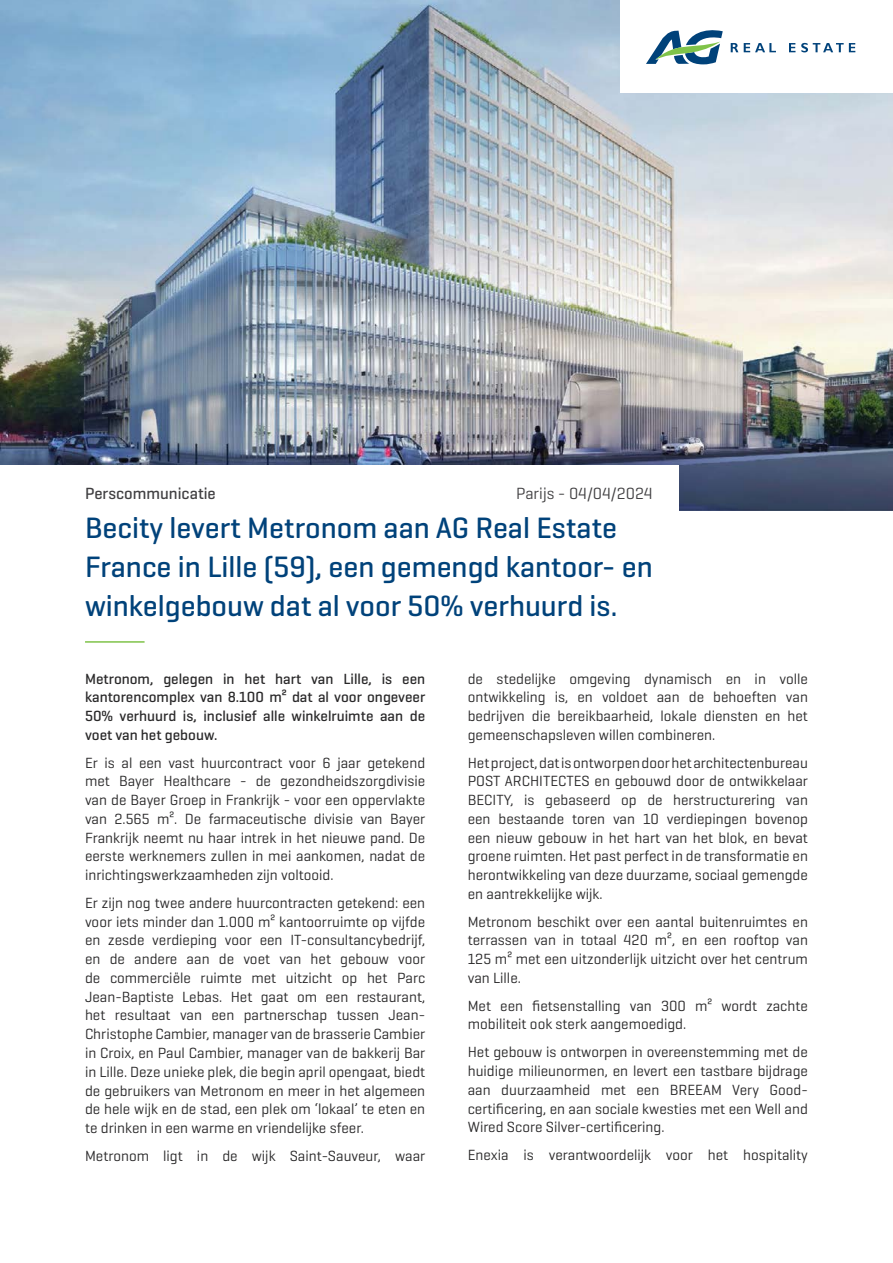
<style>
.page{position:relative;width:893px;height:1263px;background:#fff}
.page>*{position:absolute;margin:0;border:0;box-sizing:border-box;transform-origin:0 0}
.t1{font:500 30px/39px "AG Geogrotesque";color:#00427a}
.t2{font:16.5px "AG Geogrotesque";color:#414042}
.t3{font:500 16.5px "AG Geogrotesque";color:#414042}
.t4{font:15px/18.8px "AG Geogrotesque";color:#292829;text-align:justify}
.t5{font:500 15px/18.8px "AG Geogrotesque";color:#292829;text-align:justify}
</style>
<div class="page">
<img style="left:0;top:0;width:893px;height:510px">
<div style="left:621px;top:0;width:272px;height:92px;background:#fff"></div>
<svg style="left:646px;top:30px;width:77px;height:34px"></svg>
<svg style="left:731px;top:43px;width:7px;height:9px"></svg>
<svg style="left:789px;top:43px;width:6px;height:9px"></svg>
<svg style="left:744px;top:43px;width:32px;height:9px"></svg>
<svg style="left:801px;top:43px;width:54px;height:9px"></svg>
<div style="left:0;top:465px;width:678px;height:199px;background:#fff"></div>
<hr style="left:85px;top:641px;width:60px;height:2px;background:#7fc349">
<p class="t3" style="left:85px;top:483px;width:132px">Perscommunicatie</p>
<p class="t2" style="left:516px;top:483px;width:138px">Parijs - 04/04/2024</p>
<h1 class="t1" style="left:85px;top:507px;width:569px">Becity levert Metronom aan AG Real Estate<br>France in Lille (59), een gemengd kantoor- en winkelgebouw dat al voor 50% verhuurd is.</h1>
<p class="t5" style="left:85px;top:669px;width:342px">Metronom, gelegen in het hart van Lille, is een kantorencomplex van 8.100 m² dat al voor ongeveer 50% verhuurd is, inclusief alle winkelruimte aan de voet van het gebouw.</p>
<p class="t4" style="left:85px;top:753px;width:342px">Er is al een vast huurcontract voor 6 jaar getekend met Bayer Healthcare - de gezondheidszorgdivisie van de Bayer Groep in Frankrijk - voor een oppervlakte van 2.565 m². De farmaceutische divisie van Bayer Frankrijk neemt nu haar intrek in het nieuwe pand. De eerste werknemers zullen in mei aankomen, nadat de inrichtingswerkzaamheden zijn voltooid.</p>
<p class="t4" style="left:85px;top:893px;width:342px">Er zijn nog twee andere huurcontracten getekend: een voor iets minder dan 1.000 m² kantoorruimte op vijfde en zesde verdieping voor een IT-consultancybedrijf, en de andere aan de voet van het gebouw voor de commerciële ruimte met uitzicht op het Parc Jean-Baptiste Lebas. Het gaat om een restaurant, het resultaat van een partnerschap tussen Jean-Christophe Cambier, manager van de brasserie Cambier in Croix, en Paul Cambier, manager van de bakkerij Bar in Lille. Deze unieke plek, die begin april opengaat, biedt de gebruikers van Metronom en meer in het algemeen de hele wijk en de stad, een plek om ‘lokaal’ te eten en te drinken in een warme en vriendelijke sfeer.</p>
<p class="t4" style="left:85px;top:1146px;width:342px">Metronom ligt in de wijk Saint-Sauveur, waar</p>
<p class="t4" style="left:468px;top:669px;width:342px">de stedelijke omgeving dynamisch en in volle ontwikkeling is, en voldoet aan de behoeften van bedrijven die bereikbaarheid, lokale diensten en het gemeenschapsleven willen combineren.</p>
<p class="t4" style="left:468px;top:753px;width:342px">Het project, dat is ontworpen door het architectenbureau POST ARCHITECTES en gebouwd door de ontwikkelaar BECITY, is gebaseerd op de herstructurering van een bestaande toren van 10 verdiepingen bovenop een nieuw gebouw in het hart van het blok, en bevat groene ruimten. Het past perfect in de transformatie en herontwikkeling van deze duurzame, sociaal gemengde en aantrekkelijke wijk.</p>
<p class="t4" style="left:468px;top:912px;width:342px">Metronom beschikt over een aantal buitenruimtes en terrassen van in totaal 420 m², en een rooftop van 125 m² met een uitzonderlijk uitzicht over het centrum van Lille.</p>
<p class="t4" style="left:468px;top:996px;width:342px">Met een fietsenstalling van 300 m² wordt zachte mobiliteit ook sterk aangemoedigd.</p>
<p class="t4" style="left:468px;top:1042px;width:342px">Het gebouw is ontworpen in overeenstemming met de huidige milieunormen, en levert een tastbare bijdrage aan duurzaamheid met een BREEAM Very Good&shy;certificering, en aan sociale kwesties met een Well and Wired Score Silver-certificering.</p>
<p class="t4" style="left:468px;top:1145px;width:342px">Enexia is verantwoordelijk voor het hospitality</p>
</div>
